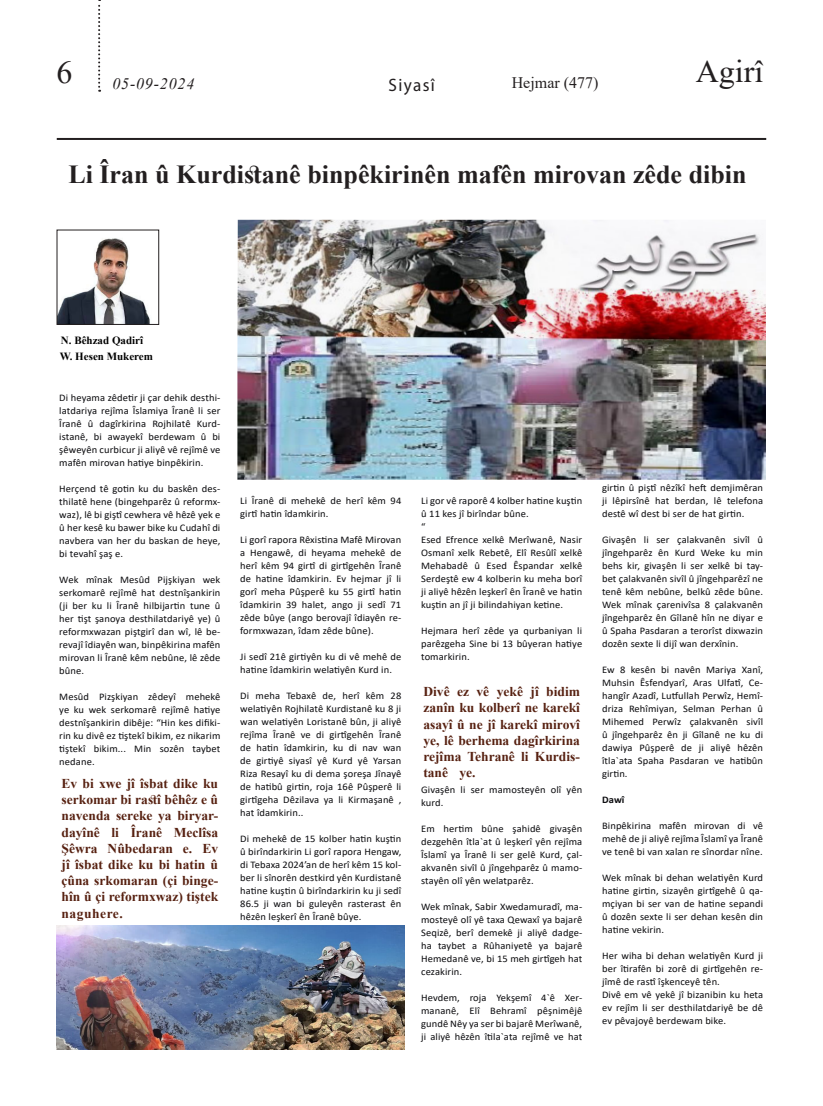
<style>
.page{position:relative;width:823px;height:1106px;background:#fff}
.page>*{position:absolute;margin:0;border:0;box-sizing:border-box;transform-origin:0 0}
.t1{font:32px "Times New Roman";color:#231f20}
.t2{font:700 26px "Times New Roman";color:#231f20}
.t3{font:18px "Myriad Pro";letter-spacing:.08em;color:#231f20;scale:.95 1}
.t4{font:16px "Times New Roman";color:#231f20}
.t5{font:italic 16px "Times New Roman";letter-spacing:.05em;color:#231f20}
.Heading_3{font:700 13.5px/16.2px "Times New Roman";color:#572111;text-align:justify}
.t6{font:700 11px "Times New Roman";color:#000}
.t7{font:10.1px/13px "Calibri";letter-spacing:.01em;color:#0b0b0e;text-align:justify;scale:1.04 1}
.t8{font:700 10.1px "Calibri";color:#0b0b0e;scale:1.04 1}
</style>
<div class="page">
<svg style="left:98px;top:0;width:2px;height:92px"></svg>
<hr style="left:57px;top:138px;width:708px;height:2px;background:#231f20">
<img style="left:237px;top:220px;width:528px;height:260px">
<img style="left:58px;top:238px;width:92px;height:85px">
<div style="left:56px;top:229px;width:103px;height:96px;border:1px solid #231f20"></div>
<img style="left:57px;top:925px;width:347px;height:124px">
<h1 class="t1" style="left:56px;top:50px;width:18px">6</h1>
<h1 class="t1" style="left:695px;top:49px;width:69px">Agirî</h1>
<h3 class="t5" style="left:112px;top:72px;width:83px">05-09-2024</h3>
<p class="t3" style="left:388px;top:74px;width:50px">Siyasî</p>
<h3 class="t4" style="left:511px;top:72px;width:88px">Hejmar (477)</h3>
<p class="t2" style="left:68px;top:155px;width:679px">Li Îran û Kurdistanê binpêkirinên mafên mirovan zêde dibin</p>
<p class="t6" style="left:61px;top:333px;width:84px">N. Bêhzad Qadirî</p>
<p class="t6" style="left:60px;top:349px;width:95px">W. Hesen Mukerem</p>
<p class="t7" style="left:59px;top:390px;width:156px">Di heyama zêdetir ji çar dehik desthi&shy;latdariya rejîma Îslamiya Îranê li ser Îranê û dagîrkirina Rojhilatê Kurd&shy;istanê, bi awayekî berdewam û bi şêweyên curbicur ji aliyê vê rejîmê ve mafên mirovan hatiye binpêkirin.</p>
<p class="t7" style="left:59px;top:481px;width:156px">Herçend tê gotin ku du baskên des&shy;thilatê hene (bingehparêz û reformx&shy;waz), lê bi giştî cewhera vê hêzê yek e û her kesê ku bawer bike ku Cudahî di navbera van her du baskan de heye, bi tevahî şaş e.</p>
<p class="t7" style="left:59px;top:572px;width:156px">Wek mînak Mesûd Pijşkiyan wek serkomarê rejîmê hat destnîşankirin (ji ber ku li Îranê hilbijartin tune û her tişt şanoya desthilatdariyê ye) û reformxwazan piştgirî dan wî, lê be&shy;revajî îdiayên wan, binpêkirina mafên mirovan li Îranê kêm nebûne, lê zêde bûne.</p>
<p class="t7" style="left:59px;top:689px;width:156px">Mesûd Pizşkiyan zêdeyî mehekê ye ku wek serkomarê rejîmê hatiye destnîşankirin dibêje: “Hin kes difiki&shy;rin ku divê ez tiştekî bikim, ez nikarim tiştekî bikim... Min sozên taybet nedane.</p>
<p class="Heading_3" style="left:61px;top:775px;width:158px">Ev bi xwe jî îsbat dike ku serkomar bi rastî bêhêz e û navenda sereke ya biryar&shy;dayînê li Îranê Meclîsa Şêwra Nûbedaran e. Ev jî îsbat dike ku bi hatin û çûna srkomaran (çi binge&shy;hîn û çi reformxwaz) tiştek naguhere.</p>
<p class="t7" style="left:240px;top:494px;width:156px">Li Îranê di mehekê de herî kêm 94 girtî hatin îdamkirin.</p>
<p class="t7" style="left:240px;top:533px;width:156px">Li gorî rapora Rêxistina Mafê Mirovan a Hengawê, di heyama mehekê de herî kêm 94 girtî di girtîgehên Îranê de hatine îdamkirin. Ev hejmar jî li gorî meha Pûşperê ku 55 girtî hatin îdamkirin 39 halet, ango ji sedî 71 zêde bûye (ango berovajî îdiayên re&shy;formxwazan, îdam zêde bûne).</p>
<p class="t7" style="left:240px;top:650px;width:156px">Ji sedî 21ê girtiyên ku di vê mehê de hatine îdamkirin welatiyên Kurd in.</p>
<p class="t7" style="left:240px;top:689px;width:156px">Di meha Tebaxê de, herî kêm 28 welatiyên Rojhilatê Kurdistanê ku 8 ji wan welatiyên Loristanê bûn, ji aliyê rejîma Îranê ve di girtîgehên Îranê de hatin îdamkirin, ku di nav wan de girtiyê siyasî yê Kurd yê Yarsan Riza Resayî ku di dema şoreşa Jînayê de hatibû girtin, roja 16ê Pûşperê li girtîgeha Dêzilava ya li Kirmaşanê , hat îdamkirin..</p>
<p class="t7" style="left:240px;top:832px;width:156px">Di mehekê de 15 kolber hatin kuştin û birîndarkirin Li gorî rapora Hengaw, di Tebaxa 2024’an de herî kêm 15 kol&shy;ber li sînorên destkird yên Kurdistanê hatine kuştin û birîndarkirin ku ji sedî 86.5 ji wan bi guleyên rasterast ên hêzên leşkerî ên Îranê bûye.</p>
<p class="t7" style="left:421px;top:494px;width:156px">Li gor vê raporê 4 kolber hatine kuştin û 11 kes jî birîndar bûne.</p>
<p class="t7" style="left:421px;top:520px;width:6px">“</p>
<p class="t7" style="left:421px;top:533px;width:156px">Esed Efrence xelkê Merîwanê, Nasir Osmanî xelk Rebetê, Elî Resûlî xelkê Mehabadê û Esed Êspandar xelkê Serdeştê ew 4 kolberin ku meha borî ji aliyê hêzên leşkerî ên Îranê ve hatin kuştin an jî ji bilindahiyan ketine.</p>
<p class="t7" style="left:421px;top:624px;width:156px">Hejmara herî zêde ya qurbaniyan li parêzgeha Sine bi 13 bûyeran hatiye tomarkirin.</p>
<p class="Heading_3" style="left:423px;top:683px;width:158px">Divê ez vê yekê jî bidim zanîn ku kolberî ne karekî asayî û ne jî karekî mirovî ye, lê berhema dagîrkirina rejîma Tehranê li Kurdis&shy;tanê ye.</p>
<p class="t7" style="left:421px;top:783px;width:156px">Givaşên li ser mamosteyên olî yên kurd.</p>
<p class="t7" style="left:421px;top:822px;width:156px">Em hertim bûne şahidê givaşên dezgehên îtla`at û leşkerî yên rejîma Îslamî ya Îranê li ser gelê Kurd, çal&shy;akvanên sivîl û jîngehparêz û mamo&shy;stayên olî yên welatparêz.</p>
<p class="t7" style="left:421px;top:900px;width:156px">Wek mînak, Sabir Xwedamuradî, ma&shy;mosteyê olî yê taxa Qewaxî ya bajarê Seqizê, berî demekê ji aliyê dadge&shy;ha taybet a Rûhaniyetê ya bajarê Hemedanê ve, bi 15 meh girtîgeh hat cezakirin.</p>
<p class="t7" style="left:421px;top:991px;width:156px">Hevdem, roja Yekşemî 4`ê Xer&shy;mananê, Elî Behramî pêşnimêjê gundê Nêy ya ser bi bajarê Merîwanê, ji aliyê hêzên îtila`ata rejîmê ve hat</p>
<p class="t7" style="left:601px;top:481px;width:156px">girtin û piştî nêzîkî heft demjimêran ji lêpirsînê hat berdan, lê telefona destê wî dest bi ser de hat girtin.</p>
<p class="t7" style="left:601px;top:533px;width:156px">Givaşên li ser çalakvanên sivîl û jîngehparêz ên Kurd Weke ku min behs kir, givaşên li ser xelkê bi tay&shy;bet çalakvanên sivîl û jîngehparêzî ne tenê kêm nebûne, belkû zêde bûne.<br>Wek mînak çarenivîsa 8 çalakvanên jîngehparêz ên Gîlanê hîn ne diyar e û Spaha Pasdaran a terorîst dixwazin dozên sexte li dijî wan derxînin.</p>
<p class="t7" style="left:601px;top:663px;width:156px">Ew 8 kesên bi navên Mariya Xanî, Muhsin Êsfendyarî, Aras Ulfatî, Ce&shy;hangîr Azadî, Lutfullah Perwîz, Hemî&shy;driza Rehîmiyan, Selman Perhan û Mihemed Perwîz çalakvanên sivîl û jîngehparêz ên ji Gîlanê ne ku di dawiya Pûşperê de ji aliyê hêzên îtla`ata Spaha Pasdaran ve hatibûn girtin.</p>
<p class="t8" style="left:601px;top:792px;width:23px">Dawî</p>
<p class="t7" style="left:601px;top:819px;width:156px">Binpêkirina mafên mirovan di vê mehê de ji aliyê rejîma Îslamî ya Îranê ve tenê bi van xalan re sînordar nîne.</p>
<p class="t7" style="left:601px;top:871px;width:156px">Wek mînak bi dehan welatiyên Kurd hatine girtin, sizayên girtîgehê û qa&shy;mçiyan bi ser van de hatine sepandi û dozên sexte li ser dehan kesên din hatine vekirin.</p>
<p class="t7" style="left:601px;top:949px;width:156px">Her wiha bi dehan welatiyên Kurd ji ber îtirafên bi zorê di girtîgehên re&shy;jîmê de rastî îşkenceyê tên.</p>
<p class="t7" style="left:601px;top:988px;width:156px">Divê em vê yekê jî bizanibin ku heta ev rejîm li ser desthilatdariyê be dê ev pêvajoyê berdewam bike.</p>
</div>
